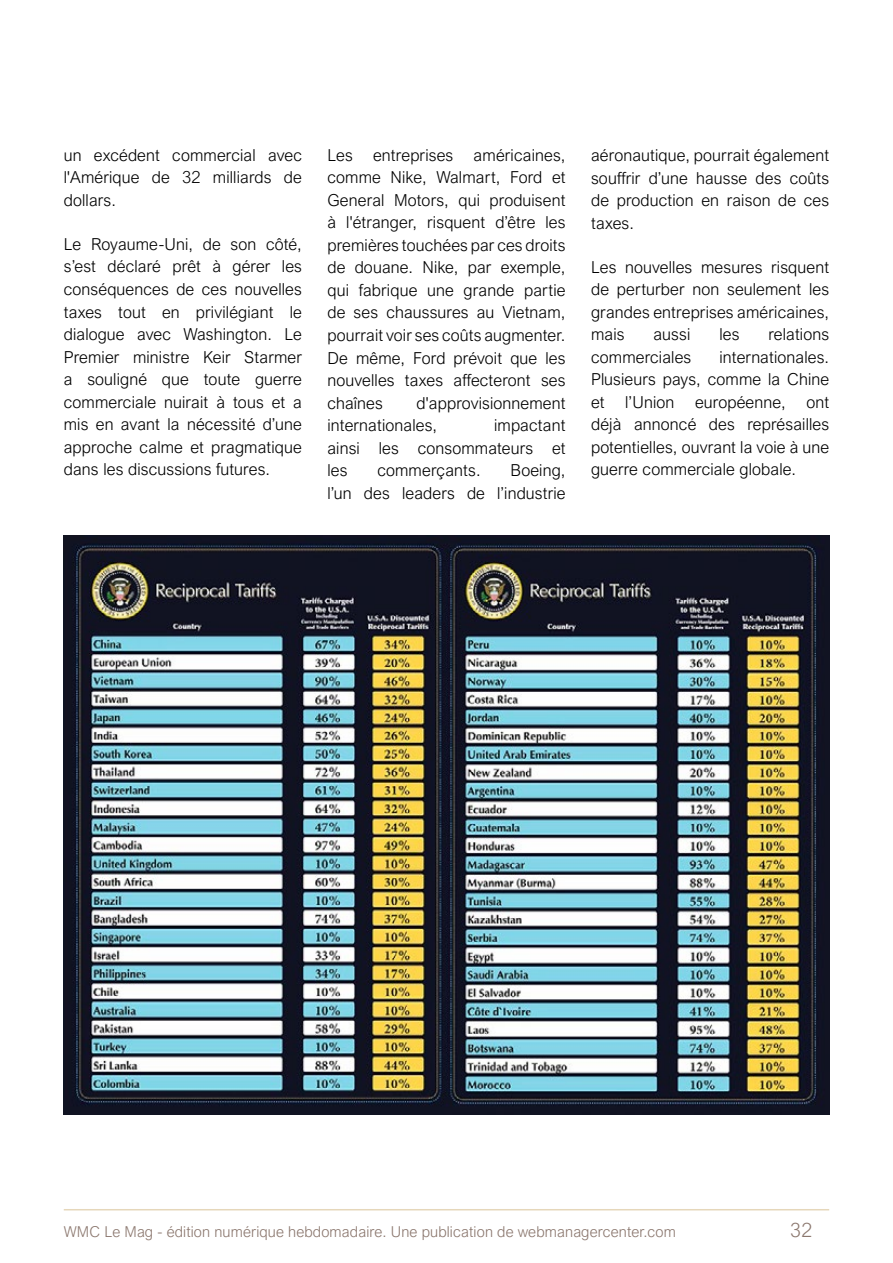
<style>
.page{position:relative;width:893px;height:1263px;background:#fff}
.page>*{position:absolute;margin:0;border:0;box-sizing:border-box;transform-origin:0 0}
.t1{font:300 19.5px "Arial Nova W07";color:#8b776e}
.t2{font:300 16.5px/22.5px "Arial Nova";letter-spacing:.01em;color:#000;text-align:justify}
.t3{font:300 15px "Arial Nova W07";letter-spacing:.01em;color:#8b776e}
</style>
<div class="page">
<hr style="left:64px;top:1209px;width:765px;height:1px;background:#e0cda9">
<img style="left:64px;top:536px;width:765px;height:578px">
<p class="t2" style="left:64px;top:144px;width:240px">un excédent commercial avec l'Amérique de 32 milliards de dollars.</p>
<p class="t2" style="left:64px;top:233px;width:240px">Le Royaume-Uni, de son côté, s’est déclaré prêt à gérer les conséquences de ces nouvelles taxes tout en privilégiant le dialogue avec Washington. Le Premier ministre Keir Starmer a souligné que toute guerre commerciale nuirait à tous et a mis en avant la nécessité d’une approche calme et pragmatique dans les discussions futures.</p>
<p class="t2" style="left:327px;top:144px;width:240px">Les entreprises américaines, comme Nike, Walmart, Ford et General Motors, qui produisent à l'étranger, risquent d’être les premières touchées par ces droits de douane. Nike, par exemple, qui fabrique une grande partie de ses chaussures au Vietnam, pourrait voir ses coûts augmenter.<br>De même, Ford prévoit que les nouvelles taxes affecteront ses chaînes</p>
<p class="t2" style="left:327px;top:391px;width:240px;text-indent:89px">d'approvisionnement internationales,</p>
<p class="t2" style="left:327px;top:414px;width:240px;text-indent:167px">impactant ainsi les consommateurs et les</p>
<p class="t2" style="left:327px;top:459px;width:240px;text-align:right">Boeing,<br>l’un des leaders de l’industrie</p>
<p class="t2" style="left:377px;top:459px;width:105px">commerçants.</p>
<p class="t2" style="left:591px;top:144px;width:240px">aéronautique, pourrait également souffrir d’une hausse des coûts de production en raison de ces taxes.</p>
<p class="t2" style="left:591px;top:256px;width:240px">Les nouvelles mesures risquent de perturber non seulement les grandes entreprises américaines, mais</p>
<p class="t2" style="left:654px;top:323px;width:38px">aussi</p>
<p class="t2" style="left:719px;top:323px;width:22px">les</p>
<p class="t2" style="left:768px;top:323px;width:62px">relations</p>
<p class="t2" style="left:591px;top:346px;width:102px">commerciales</p>
<p class="t2" style="left:591px;top:346px;width:240px;text-indent:128px">internationales.<br>Plusieurs pays, comme la Chine et</p>
<p class="t2" style="left:625px;top:391px;width:51px">l’Union</p>
<p class="t2" style="left:695px;top:391px;width:92px">européenne,</p>
<p class="t2" style="left:591px;top:391px;width:240px;text-indent:215px">ont déjà annoncé des représailles potentielles, ouvrant la voie à une guerre commerciale globale.</p>
<p class="t3" style="left:64px;top:1223px;width:614px">WMC Le Mag - édition numérique hebdomadaire. Une publication de webmanagercenter.com</p>
<p class="t1" style="left:790px;top:1219px;width:23px">32</p>
</div>
